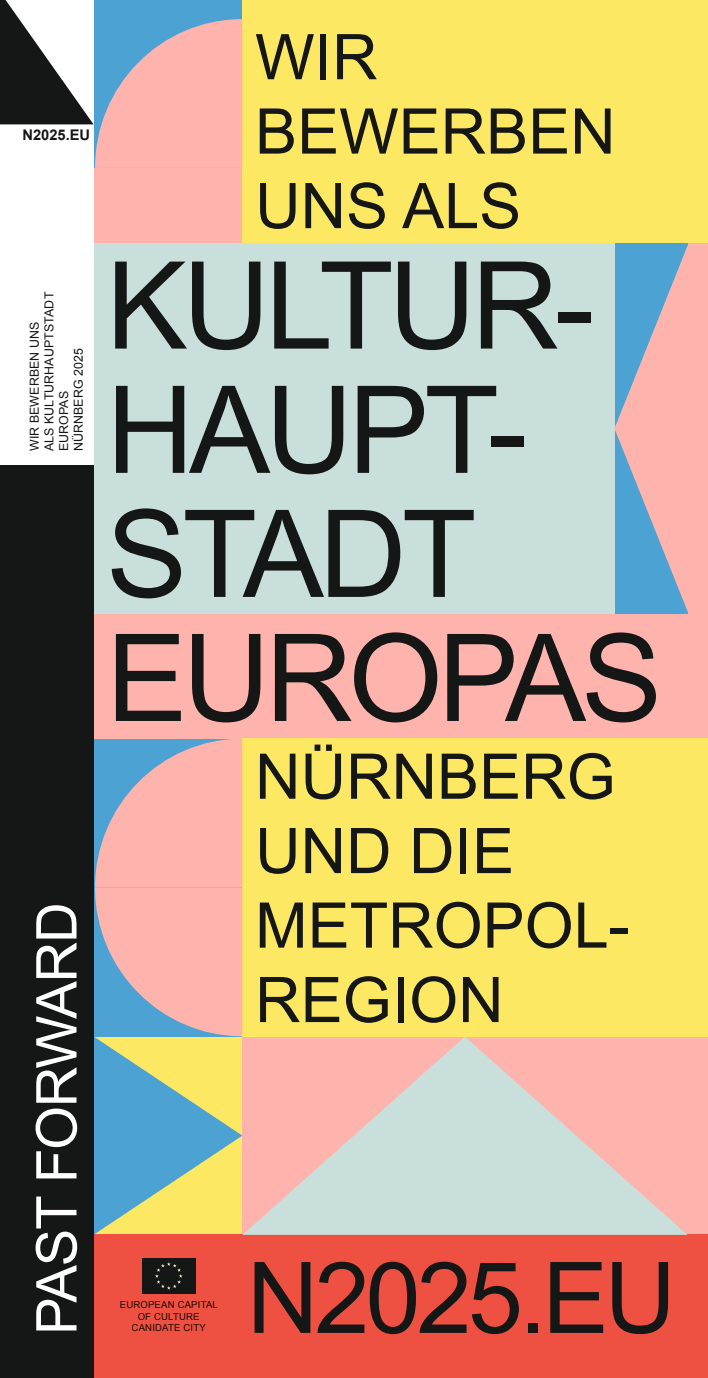
<style>
.page{position:relative;width:708px;height:1378px;background:#fff}
.page>*{position:absolute;margin:0;border:0;box-sizing:border-box;transform-origin:0 0}
.t1{font:121.5px/124.2px "Arial";letter-spacing:-.04em;color:#151616}
.t2{font:99px "Arial";letter-spacing:-.04em;color:#151616}
.t3{font:63px/74.5px "Arial";color:#151616}
.t4{font:56.25px "Arial";letter-spacing:-.02em;color:#fff}
.t5{font:700 14.62px "Arial";color:#151616}
.t6{font:12.38px/14.6px "Arial";letter-spacing:.01em;color:#151616}
.t7{font:9.67px/11.7px "Arial";letter-spacing:.02em;color:#1d0901;text-align:center}
</style>
<div class="page">
<div style="left:242px;top:1036px;width:466px;height:198px;background:#ffb3ad"></div>
<div style="left:689px;top:243px;width:19px;height:371px;background:#ffb3ad"></div>
<div style="left:94px;top:242px;width:520px;height:124px;background:#c9dfdb"></div>
<div style="left:94px;top:366px;width:520px;height:125px;background:#c9dfdb"></div>
<div style="left:94px;top:490px;width:520px;height:125px;background:#c9dfdb"></div>
<div style="left:94px;top:614px;width:614px;height:125px;background:#ffb3ad"></div>
<div style="left:94px;top:1235px;width:614px;height:143px;background:#ee5142"></div>
<div style="left:242px;top:0;width:466px;height:93px;background:#fde864"></div>
<div style="left:242px;top:738px;width:466px;height:75px;background:#fde864"></div>
<div style="left:242px;top:93px;width:466px;height:75px;background:#fde864"></div>
<div style="left:242px;top:813px;width:466px;height:74px;background:#fde864"></div>
<div style="left:242px;top:168px;width:466px;height:74px;background:#fde864"></div>
<div style="left:94px;top:168px;width:148px;height:74px;background:#ffb3ad"></div>
<div style="left:242px;top:887px;width:466px;height:75px;background:#fde864"></div>
<div style="left:242px;top:962px;width:466px;height:74px;background:#fde864"></div>
<svg style="left:242px;top:1036px;width:445px;height:199px"></svg>
<svg style="left:94px;top:739px;width:148px;height:496px;background:#c2b7aa"></svg>
<svg style="left:614px;top:242px;width:75px;height:372px;background:#a8acc0"></svg>
<div style="left:142px;top:1258px;width:54px;height:36px;background:#151616"></div>
<svg style="left:155px;top:1262px;width:28px;height:27px"></svg>
<div style="left:0;top:466px;width:94px;height:912px;background:#151616"></div>
<svg style="left:0;top:0;width:242px;height:168px"></svg>
<p class="t5" style="left:22px;top:125px;width:69px">N2025.EU</p>
<p class="t6" style="left:27px;top:451px;width:161px;rotate:-90deg">WIR BEWERBEN UNS<br>ALS KULTURHAUPTSTADT<br>EUROPAS<br>NÜRNBERG 2025</p>
<h3 class="t4" style="left:20px;top:1334px;width:434px;rotate:-90deg">PAST FORWARD</h3>
<h3 class="t3" style="left:255px;top:21px;width:124px">WIR</h3>
<h3 class="t3" style="left:255px;top:95px;width:362px">BEWERBEN</h3>
<h3 class="t3" style="left:255px;top:169px;width:268px">UNS ALS</h3>
<h1 class="t1" style="left:106px;top:245px;width:557px">KULTUR-<br>HAUPT-<br>STADT<br>EUROPAS</h1>
<h3 class="t3" style="left:255px;top:740px;width:362px">NÜRNBERG</h3>
<h3 class="t3" style="left:255px;top:814px;width:260px">UND DIE</h3>
<h3 class="t3" style="left:255px;top:889px;width:376px">METROPOL-<br>REGION</h3>
<p class="t7" style="left:120px;top:1298px;width:100px">EUROPEAN CAPITAL<br>OF CULTURE</p>
<p class="t7" style="left:132px;top:1322px;width:76px">CANIDATE CITY</p>
<h2 class="t2" style="left:247px;top:1233px;width:430px">N2025.EU</h2>
</div>
